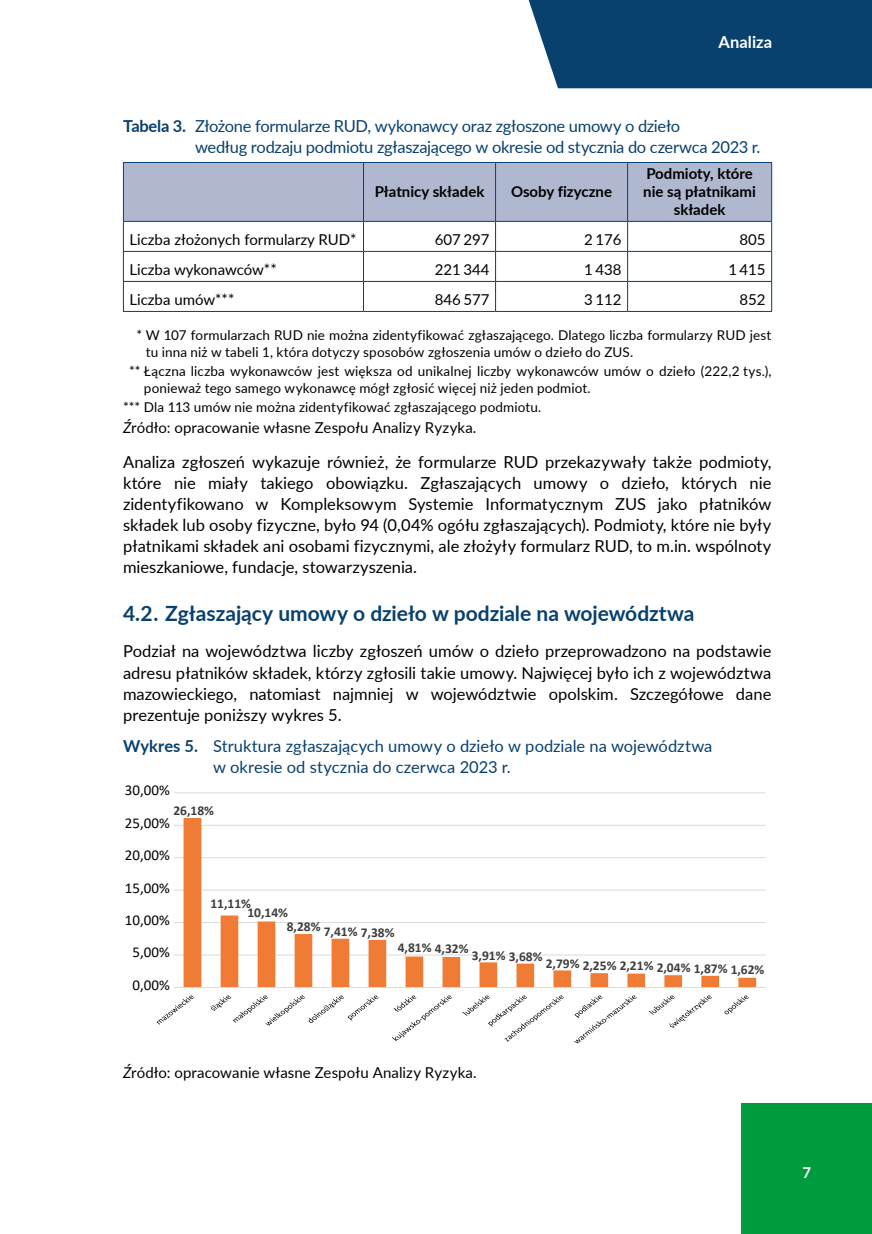
<style>
.page{position:relative;width:872px;height:1234px;background:#fff}
.page>*{position:absolute;margin:0;border:0;box-sizing:border-box;transform-origin:0 0}
.Nagłówek_3{font:700 21px "Lato";color:#08406e}
.tekst_podst__bez_ods{font:16.5px/21px "Lato";color:#000;text-align:justify}
.tekst_podst__z_ods{font:16.5px/21px "Lato";color:#000;text-align:justify}
.Tabela_tytuł{font:16.5px/21px "Lato";letter-spacing:-.02em;color:#08406e}
.Wykres_tytuł{font:16.5px/21px "Lato";color:#08406e}
.t1{font:700 16.5px "Lato";letter-spacing:.005em;color:#fff}
.tabela_tekst{font:15px "Lato";color:#000}
.Źródło_pod_wykresem{font:15px "Lato";letter-spacing:.005em;color:#000}
.tabela_główka{font:700 15px/18px "Lato";color:#000;text-align:center}
.t2{font:15px "Calibri";color:#010202}
.t3{font:700 15px "Lato";color:#fff}
.przypisy{font:13.5px/16.5px "Lato";letter-spacing:.01em;color:#000}
.t4{font:700 13.5px/18.6px "Calibri";color:#3e3e3e}
.s1{font-weight:700}
.s2{font-style:italic}
</style>
<div class="page">
<div style="left:741px;top:1103px;width:131px;height:130px;background:#009b3e"></div>
<div style="left:528px;top:0;width:344px;height:88px;background:#08406e"></div>
<svg style="left:123px;top:163px;width:649px;height:148px"></svg>
<hr style="left:123px;top:311px;width:240px;height:1px;background:#08406e">
<hr style="left:363px;top:311px;width:132px;height:1px;background:#08406e">
<hr style="left:495px;top:311px;width:132px;height:1px;background:#08406e">
<hr style="left:627px;top:311px;width:145px;height:1px;background:#08406e">
<hr style="left:123px;top:162px;width:240px;height:1px;background:#08406e">
<hr style="left:123px;top:163px;width:1px;height:58px;background:#08406e">
<hr style="left:363px;top:162px;width:132px;height:1px;background:#08406e">
<hr style="left:495px;top:162px;width:132px;height:1px;background:#08406e">
<hr style="left:627px;top:162px;width:145px;height:1px;background:#08406e">
<hr style="left:771px;top:163px;width:1px;height:58px;background:#08406e">
<hr style="left:123px;top:221px;width:240px;height:1px;background:#08406e">
<hr style="left:363px;top:221px;width:132px;height:1px;background:#08406e">
<hr style="left:495px;top:221px;width:132px;height:1px;background:#08406e">
<hr style="left:627px;top:221px;width:145px;height:1px;background:#08406e">
<hr style="left:174px;top:792px;width:591px;height:1px;background:#dadada">
<hr style="left:174px;top:824px;width:591px;height:1px;background:#dadada">
<hr style="left:174px;top:857px;width:591px;height:1px;background:#dadada">
<hr style="left:174px;top:889px;width:591px;height:1px;background:#dadada">
<hr style="left:174px;top:922px;width:591px;height:1px;background:#dadada">
<hr style="left:174px;top:954px;width:591px;height:1px;background:#dadada">
<svg style="left:183px;top:818px;width:573px;height:168px"></svg>
<hr style="left:174px;top:986px;width:591px;height:1px;background:#dadada">
<svg style="left:156px;top:995px;width:38px;height:29px"></svg>
<svg style="left:462px;top:995px;width:102px;height:46px"></svg>
<svg style="left:648px;top:995px;width:64px;height:32px"></svg>
<svg style="left:724px;top:995px;width:25px;height:19px"></svg>
<svg style="left:211px;top:995px;width:167px;height:30px"></svg>
<svg style="left:392px;top:995px;width:60px;height:45px"></svg>
<svg style="left:574px;top:995px;width:62px;height:48px"></svg>
<p class="t1" style="left:718px;top:30px;width:55px">Analiza</p>
<p class="Tabela_tytuł" style="left:195px;top:115px;width:567px;text-indent:-72px"><span class="s1">Tabela 3.</span> Złożone formularze RUD, wykonawcy oraz zgłoszone umowy o dzieło<br>według rodzaju podmiotu zgłaszającego w okresie od stycznia do czerwca 2023 r.</p>
<p class="tabela_główka" style="left:375px;top:182px;width:111px">Płatnicy składek</p>
<p class="tabela_główka" style="left:511px;top:182px;width:103px">Osoby fizyczne</p>
<p class="tabela_główka" style="left:643px;top:164px;width:114px">Podmioty, które nie są płatnikami składek</p>
<p class="tabela_tekst" style="left:129px;top:229px;width:229px">Liczba złożonych formularzy RUD*</p>
<p class="tabela_tekst" style="left:435px;top:229px;width:56px">607 297</p>
<p class="tabela_tekst" style="left:584px;top:229px;width:39px">2 176</p>
<p class="tabela_tekst" style="left:739px;top:229px;width:28px">805</p>
<p class="tabela_tekst" style="left:129px;top:259px;width:149px">Liczba wykonawców**</p>
<p class="tabela_tekst" style="left:435px;top:259px;width:56px">221 344</p>
<p class="tabela_tekst" style="left:584px;top:259px;width:39px">1 438</p>
<p class="tabela_tekst" style="left:728px;top:259px;width:39px">1 415</p>
<p class="tabela_tekst" style="left:129px;top:289px;width:106px">Liczba umów***</p>
<p class="tabela_tekst" style="left:435px;top:289px;width:56px">846 577</p>
<p class="tabela_tekst" style="left:584px;top:289px;width:39px">3 112</p>
<p class="tabela_tekst" style="left:739px;top:289px;width:28px">852</p>
<p class="przypisy" style="left:146px;top:326px;width:627px;text-indent:-9px">* W 107 formularzach RUD nie można zidentyfikować zgłaszającego. Dlatego liczba formularzy RUD jest tu inna niż w tabeli 1, która dotyczy sposobów zgłoszenia umów o dzieło do ZUS.</p>
<p class="przypisy" style="left:144px;top:362px;width:629px;text-indent:-15px">** Łączna liczba wykonawców jest większa od unikalnej liczby wykonawców umów o dzieło (222,2 tys.), ponieważ tego samego wykonawcę mógł zgłosić więcej niż jeden podmiot.</p>
<p class="przypisy" style="left:123px;top:398px;width:420px">*** Dla 113 umów nie można zidentyfikować zgłaszającego podmiotu.</p>
<p class="Źródło_pod_wykresem" style="left:123px;top:417px;width:355px"><span class="s2">Ź</span>ródło: opracowanie własne Zespo<span class="s2">ł</span>u Analizy Ryzyka.</p>
<p class="tekst_podst__bez_ods" style="left:123px;top:451px;width:650px">Analiza zgłoszeń wykazuje również, że formularze RUD przekazywały także podmioty, które nie miały takiego obowiązku. Zgłaszających umowy o dzieło, których nie zidentyfikowano w Kompleksowym Systemie Informatycznym ZUS jako płatników składek lub osoby fizyczne, było 94 (0,04% ogółu zgłaszających). Podmioty, które nie były płatnikami składek ani osobami fizycznymi, ale złożyły formularz RUD, to m.in. wspólnoty mieszkaniowe, fundacje, stowarzyszenia.</p>
<h3 class="Nagłówek_3" style="left:123px;top:598px;width:573px">4.2. Zgłaszający umowy o dzieło w podziale na województwa</h3>
<p class="tekst_podst__z_ods" style="left:123px;top:640px;width:650px">Podział na województwa liczby zgłoszeń umów o dzieło przeprowadzono na podstawie adresu płatników składek, którzy zgłosili takie umowy. Najwięcej było ich z województwa mazowieckiego, natomiast najmniej w województwie opolskim. Szczegółowe dane prezentuje poniższy wykres 5.</p>
<p class="Wykres_tytuł" style="left:213px;top:734px;width:501px;text-indent:-90px"><span class="s1">Wykres 5.</span> Struktura zgłaszających umowy o dzieło w podziale na województwa w okresie od stycznia do czerwca 2023 r.</p>
<p class="t2" style="left:125px;top:779px;width:46px">30,00%</p>
<p class="t4" style="left:173px;top:800px;width:42px">26,18%</p>
<p class="t2" style="left:125px;top:812px;width:46px">25,00%</p>
<p class="t2" style="left:125px;top:844px;width:46px">20,00%</p>
<p class="t2" style="left:125px;top:877px;width:46px">15,00%</p>
<p class="t2" style="left:125px;top:909px;width:46px">10,00%</p>
<p class="t2" style="left:132px;top:941px;width:39px">5,00%</p>
<p class="t2" style="left:132px;top:974px;width:39px">0,00%</p>
<p class="t4" style="left:210px;top:894px;width:42px">11,11%</p>
<p class="t4" style="left:287px;top:903px;width:109px;text-indent:-39px">10,14%<br>8,28% 7,41% 7,38%</p>
<p class="t4" style="left:398px;top:938px;width:72px">4,81% 4,32%</p>
<p class="t4" style="left:472px;top:946px;width:72px">3,91% 3,68%</p>
<p class="t4" style="left:546px;top:957px;width:220px">2,79% 2,25% 2,21% 2,04% 1,87% 1,62%</p>
<p class="Źródło_pod_wykresem" style="left:123px;top:1061px;width:355px"><span class="s2">Ź</span>ródło: opracowanie własne Zespołu Analizy Ryzyka.</p>
<p class="t3" style="left:802px;top:1160px;width:10px">7</p>
</div>
